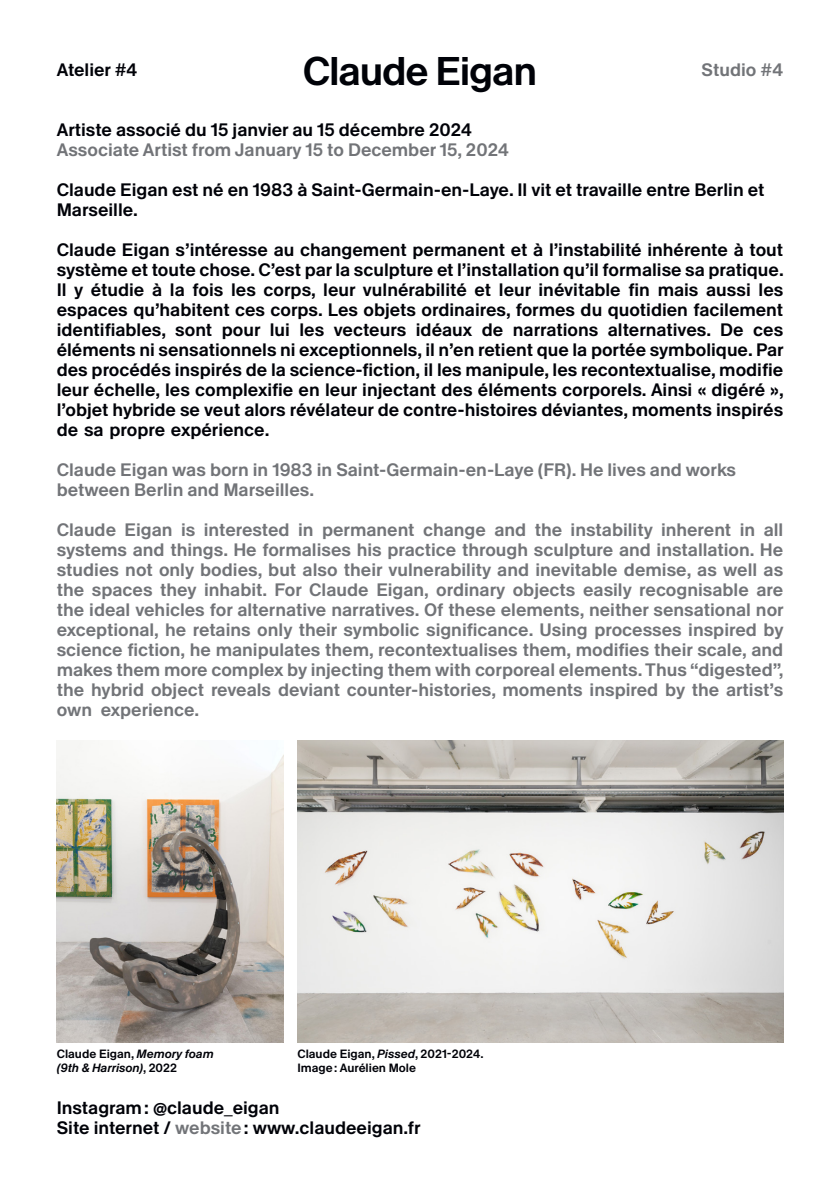
<style>
.page{position:relative;width:840px;height:1191px;background:#fff}
.page>*{position:absolute;margin:0;border:0;box-sizing:border-box;transform-origin:0 0}
.t1{font:500 40px "Antique Legacy";letter-spacing:-.03em;color:#000208}
.t2{font:500 18px/20px "Antique Legacy";color:#000208}
.t3{font:500 18px/20px "Antique Legacy";color:#727478}
.t4{font:500 12px "Antique Legacy";color:#000208}
.t5{font:italic 500 12px/14px "Antique Legacy";color:#000208}
.s1{font-style:normal}
.s2{font-style:italic}
.s3{color:#727478}
</style>
<div class="page">
<img style="left:57px;top:740px;width:226px;height:302px">
<img style="left:297px;top:740px;width:485px;height:302px">
<p class="t1" style="left:302px;top:43px;width:236px">Claude Eigan</p>
<p class="t2" style="left:57px;top:58px;width:82px">Atelier #4</p>
<p class="t3" style="left:701px;top:58px;width:83px">Studio #4</p>
<p class="t2" style="left:57px;top:119px;width:416px">Artiste associé du 15 janvier au 15 décembre 2024</p>
<p class="t3" style="left:57px;top:139px;width:453px">Associate Artist from January 15 to December 15, 2024</p>
<p class="t2" style="left:57px;top:179px;width:708px">Claude Eigan est né en 1983 à Saint-Germain-en-Laye. Il vit et travaille entre Berlin et<br>Marseille.</p>
<p class="t2" style="left:57px;top:239px;width:728px;text-align:justify">Claude Eigan s’intéresse au changement permanent et à l’instabilité inhérente à tout système et toute chose. C’est par la sculpture et l’installation qu’il formalise sa pratique.<br>Il y étudie à la fois les corps, leur vulnérabilité et leur inévitable fin mais aussi les espaces qu’habitent ces corps. Les objets ordinaires, formes du quotidien facilement identifiables, sont pour lui les vecteurs idéaux de narrations alternatives. De ces éléments ni sensationnels ni exceptionnels, il n’en retient que la portée symbolique. Par des procédés inspirés de la science-fiction, il les manipule, les recontextualise, modifie leur échelle, les complexifie en leur injectant des éléments corporels. Ainsi « digéré », l’objet hybride se veut alors révélateur de contre-histoires déviantes, moments inspirés de sa propre expérience.</p>
<p class="t3" style="left:57px;top:459px;width:680px">Claude Eigan was born in 1983 in Saint-Germain-en-Laye (FR). He lives and works between Berlin and Marseilles.</p>
<p class="t3" style="left:57px;top:519px;width:728px;text-align:justify">Claude Eigan is interested in permanent change and the instability inherent in all systems and things. He formalises his practice through sculpture and installation. He studies not only bodies, but also their vulnerability and inevitable demise, as well as the spaces they inhabit. For Claude Eigan, ordinary objects easily recognisable are the ideal vehicles for alternative narratives. Of these elements, neither sensational nor exceptional, he retains only their symbolic significance. Using processes inspired by science fiction, he manipulates them, recontextualises them, modifies their scale, and makes them more complex by injecting them with corporeal elements. Thus “digested”, the hybrid object reveals deviant counter-histories, moments inspired by the artist’s own experience.</p>
<p class="t5" style="left:57px;top:1045px;width:158px"><span class="s1">Claude Eigan,</span> Memory foam (9th &amp; Harrison)<span class="s1">, 2022</span></p>
<p class="t4" style="left:297px;top:1045px;width:187px">Claude Eigan, <span class="s2">Pissed</span>, 2021-2024.</p>
<p class="t4" style="left:297px;top:1059px;width:120px">Image : Aurélien Mole</p>
<p class="t2" style="left:57px;top:1097px;width:224px">Instagram : @claude_eigan</p>
<p class="t2" style="left:57px;top:1117px;width:365px">Site internet / <span class="s3">website</span> : www.claudeeigan.fr</p>
</div>
